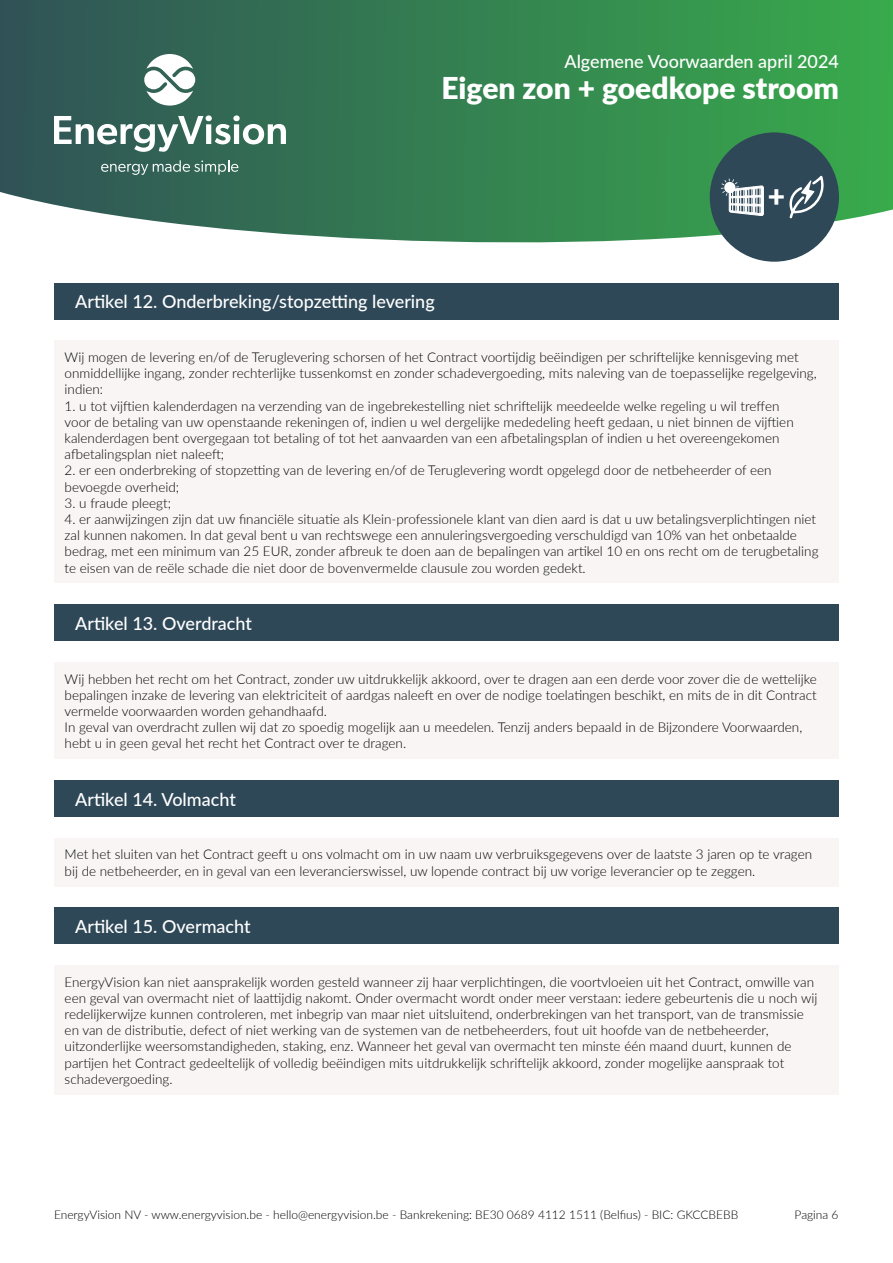
<style>
.page{position:relative;width:893px;height:1263px;background:#fff}
.page>*{position:absolute;margin:0;border:0;box-sizing:border-box;transform-origin:0 0}
.t1{font:900 30px "Lato";color:#fff}
.t2{font:500 18px "Lato";color:#fff}
.Alineastijl_1{font:300 13.5px/16.2px "Lato";color:#000}
.t3{font:300 12px "Lato";color:#000}
</style>
<div class="page">
<svg style="left:0;top:0;width:893px;height:262px;background:#4d8f67"></svg>
<svg style="left:54px;top:115px;width:232px;height:37px"></svg>
<svg style="left:101px;top:160px;width:137px;height:15px;background:#5a8176"></svg>
<svg style="left:143px;top:54px;width:52px;height:52px"></svg>
<div style="left:710px;top:132px;width:129px;height:130px;background:#2f4858;border-radius:50%"></div>
<svg style="left:789px;top:176px;width:34px;height:42px"></svg>
<svg style="left:721px;top:179px;width:42px;height:37px"></svg>
<div style="left:54px;top:283px;width:785px;height:36px;background:#2f4858"></div>
<div style="left:54px;top:341px;width:785px;height:242px;background:#f9f5f5"></div>
<div style="left:54px;top:605px;width:785px;height:36px;background:#2f4858"></div>
<div style="left:54px;top:662px;width:785px;height:97px;background:#f9f5f5"></div>
<div style="left:54px;top:780px;width:785px;height:37px;background:#2f4858"></div>
<div style="left:54px;top:838px;width:785px;height:48px;background:#f9f5f5"></div>
<div style="left:54px;top:907px;width:785px;height:37px;background:#2f4858"></div>
<div style="left:54px;top:965px;width:785px;height:129px;background:#f9f5f5"></div>
<p class="t2" style="left:564px;top:49px;width:276px">Algemene Voorwaarden april 2024</p>
<p class="t1" style="left:441px;top:66px;width:399px">Eigen zon + goedkope stroom</p>
<p class="t2" style="left:75px;top:289px;width:361px">Artikel 12. Onderbreking/stopzetting levering</p>
<p class="t1" style="left:768px;top:174px;width:19px">+</p>
<p class="Alineastijl_1" style="left:65px;top:349px;width:754px">Wij mogen de levering en/of de Teruglevering schorsen of het Contract voortijdig beëindigen per schriftelijke kennisgeving met onmiddellijke ingang, zonder rechterlijke tussenkomst en zonder schadevergoeding, mits naleving van de toepasselijke regelgeving, indien:</p>
<p class="Alineastijl_1" style="left:65px;top:397px;width:731px">1. u tot vijftien kalenderdagen na verzending van de ingebrekestelling niet schriftelijk meedeelde welke regeling u wil treffen voor de betaling van uw openstaande rekeningen of, indien u wel dergelijke mededeling heeft gedaan, u niet binnen de vijftien kalenderdagen bent overgegaan tot betaling of tot het aanvaarden van een afbetalingsplan of indien u het overeengekomen afbetalingsplan niet naleeft;</p>
<p class="Alineastijl_1" style="left:65px;top:462px;width:708px">2. er een onderbreking of stopzetting van de levering en/of de Teruglevering wordt opgelegd door de netbeheerder of een bevoegde overheid;</p>
<p class="Alineastijl_1" style="left:65px;top:494px;width:108px">3. u fraude pleegt;</p>
<p class="Alineastijl_1" style="left:65px;top:511px;width:755px">4. er aanwijzingen zijn dat uw financiële situatie als Klein-professionele klant van dien aard is dat u uw betalingsverplichtingen niet zal kunnen nakomen. In dat geval bent u van rechtswege een annuleringsvergoeding verschuldigd van 10% van het onbetaalde bedrag, met een minimum van 25 EUR, zonder afbreuk te doen aan de bepalingen van artikel 10 en ons recht om de terugbetaling te eisen van de reële schade die niet door de bovenvermelde clausule zou worden gedekt.</p>
<p class="t2" style="left:75px;top:610px;width:178px">Artikel 13. Overdracht</p>
<p class="Alineastijl_1" style="left:65px;top:670px;width:754px;text-align:justify">Wij hebben het recht om het Contract, zonder uw uitdrukkelijk akkoord, over te dragen aan een derde voor zover die de wettelijke bepalingen inzake de levering van elektriciteit of aardgas naleeft en over de nodige toelatingen beschikt, en mits de in dit Contract vermelde voorwaarden worden gehandhaafd.</p>
<p class="Alineastijl_1" style="left:65px;top:719px;width:739px">In geval van overdracht zullen wij dat zo spoedig mogelijk aan u meedelen. Tenzij anders bepaald in de Bijzondere Voorwaarden, hebt u in geen geval het recht het Contract over te dragen.</p>
<p class="t2" style="left:75px;top:786px;width:162px">Artikel 14. Volmacht</p>
<p class="Alineastijl_1" style="left:65px;top:846px;width:749px">Met het sluiten van het Contract geeft u ons volmacht om in uw naam uw verbruiksgegevens over de laatste 3 jaren op te vragen bij de netbeheerder, en in geval van een leverancierswissel, uw lopende contract bij uw vorige leverancier op te zeggen.</p>
<p class="t2" style="left:75px;top:913px;width:177px">Artikel 15. Overmacht</p>
<p class="Alineastijl_1" style="left:65px;top:973px;width:754px">EnergyVision kan niet aansprakelijk worden gesteld wanneer zij haar verplichtingen, die voortvloeien uit het Contract, omwille van een geval van overmacht niet of laattijdig nakomt. Onder overmacht wordt onder meer verstaan: iedere gebeurtenis die u noch wij redelijkerwijze kunnen controleren, met inbegrip van maar niet uitsluitend, onderbrekingen van het transport, van de transmissie en van de distributie, defect of niet werking van de systemen van de netbeheerders, fout uit hoofde van de netbeheerder, uitzonderlijke weersomstandigheden, staking, enz. Wanneer het geval van overmacht ten minste één maand duurt, kunnen de partijen het Contract gedeeltelijk of volledig beëindigen mits uitdrukkelijk schriftelijk akkoord, zonder mogelijke aanspraak tot schadevergoeding.</p>
<p class="t3" style="left:54px;top:1206px;width:686px">EnergyVision NV - www.energyvision.be - hello@energyvision.be - Bankrekening: BE30 0689 4112 1511 (Belfius) - BIC: GKCCBEBB</p>
<p class="t3" style="left:795px;top:1206px;width:45px">Pagina 6</p>
</div>
